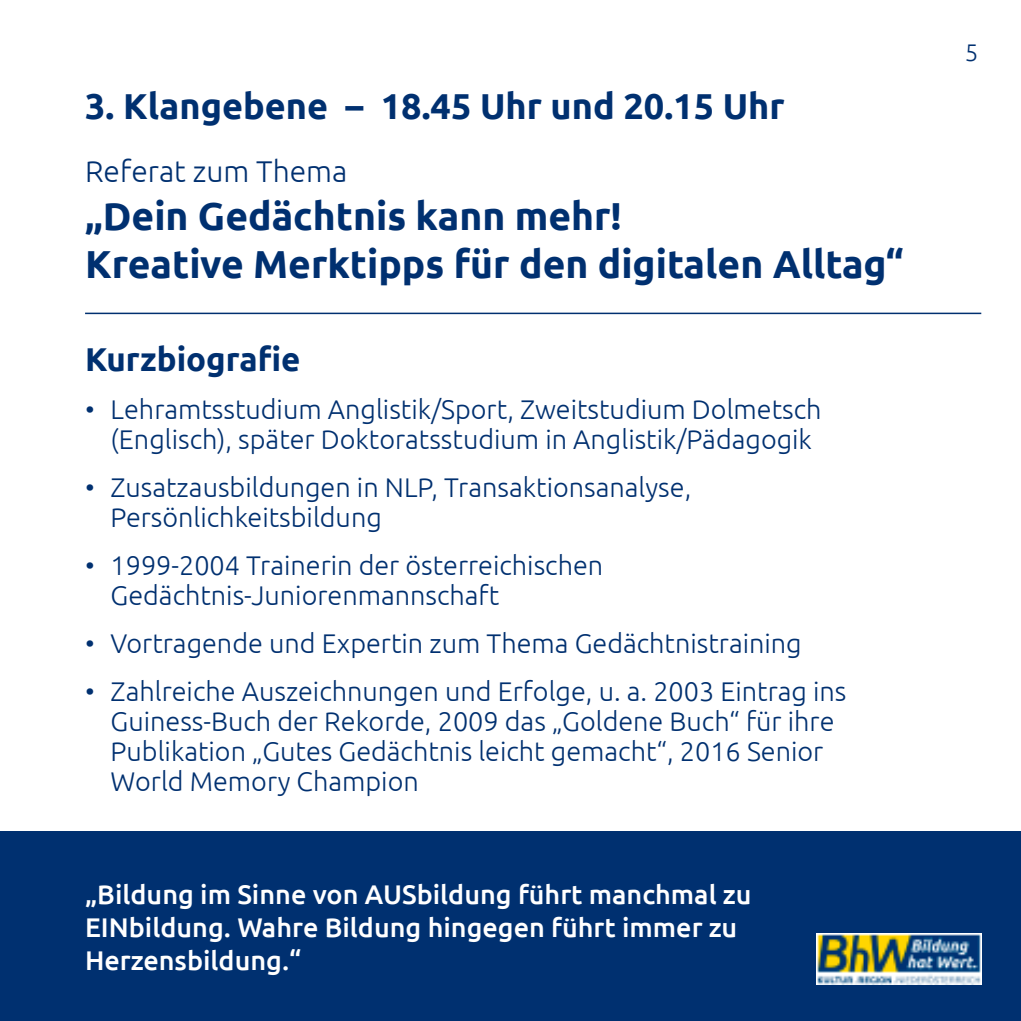
<style>
.page{position:relative;width:1021px;height:1021px;background:#fff}
.page>*{position:absolute;margin:0;border:0;box-sizing:border-box;transform-origin:0 0}
.t1{font:700 39px/48px "Ubuntu";color:#003070}
.t2{font:700 36px "Ubuntu";color:#003070}
.t3{font:700 33px "Ubuntu";color:#003070}
.t4{font:300 30px "Ubuntu";color:#003070}
.t5{font:300 27px/30px "Ubuntu";color:#003070}
.t6{font:500 27px/33px "Ubuntu";color:#fff}
.t7{font:300 24px "Ubuntu";color:#003070}
</style>
<div class="page">
<div style="left:0;top:831px;width:1020px;height:189px;background:#003070"></div>
<img style="left:817px;top:933px;width:164px;height:50px">
<hr style="left:85px;top:312px;width:896px;height:2px;background:#003070">
<h2 class="t2" style="left:85px;top:84px;width:701px">3. Klangebene – 18.45 Uhr und 20.15 Uhr</h2>
<p class="t4" style="left:85px;top:153px;width:264px">Referat zum Thema</p>
<h1 class="t1" style="left:85px;top:191px;width:820px">„Dein Gedächtnis kann mehr!<br>Kreative Merktipps für den digitalen Alltag“</h1>
<p class="t3" style="left:85px;top:339px;width:217px">Kurzbiografie</p>
<p class="t5" style="left:85px;top:393px;width:738px;text-align:center">• Lehramtsstudium Anglistik/Sport, Zweitstudium Dolmetsch (Englisch), später Doktoratsstudium in Anglistik/Pädagogik</p>
<p class="t5" style="left:111px;top:471px;width:582px;text-indent:-26px">• Zusatzausbildungen in NLP, Transaktionsanalyse,<br>Persönlichkeitsbildung</p>
<p class="t5" style="left:111px;top:549px;width:494px;text-indent:-26px">• 1999-2004 Trainerin der österreichischen<br>Gedächtnis-Juniorenmannschaft</p>
<p class="t5" style="left:85px;top:627px;width:718px">• Vortragende und Expertin zum Thema Gedächtnistraining</p>
<p class="t5" style="left:111px;top:675px;width:737px;text-indent:-26px">• Zahlreiche Auszeichnungen und Erfolge, u. a. 2003 Eintrag ins Guiness-Buch der Rekorde, 2009 das „Goldene Buch“ für ihre Publikation „Gutes Gedächtnis leicht gemacht“, 2016 Senior World Memory Champion</p>
<p class="t6" style="left:85px;top:876px;width:668px">„Bildung im Sinne von AUSbildung führt manchmal zu<br>EINbildung. Wahre Bildung hingegen führt immer zu<br>Herzensbildung.“</p>
<p class="t7" style="left:964px;top:38px;width:15px">5</p>
</div>
